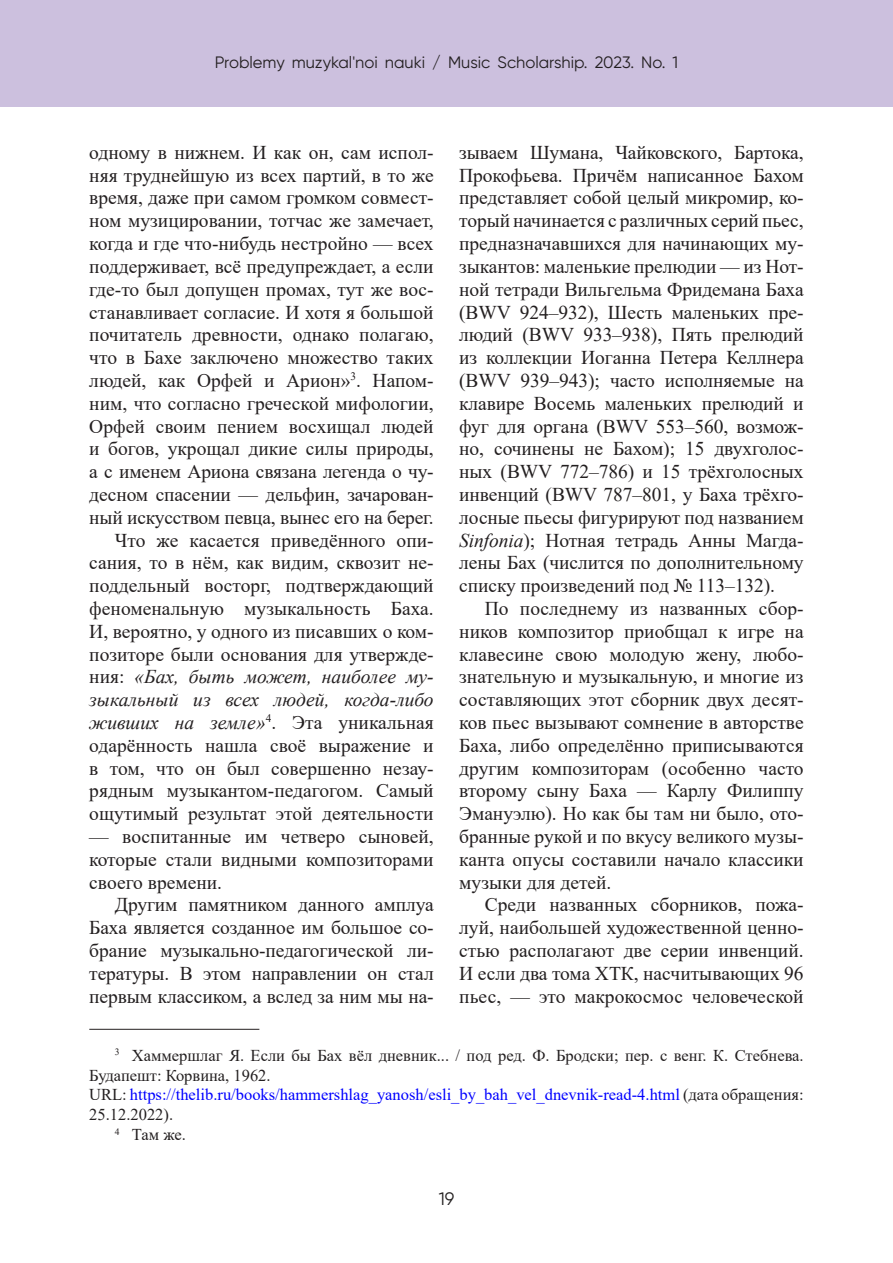
<style>
.page{position:relative;width:893px;height:1263px;background:#fff}
.page>*{position:absolute;margin:0;border:0;box-sizing:border-box;transform-origin:0 0}
.Текст{font:19.5px/22.8px "Times New Roman";letter-spacing:-.005em;color:#231f20;text-align:justify}
.t1{font:18px "Gilroy";color:#231f20}
.Примечание{font:16.5px/19.8px "Times New Roman";color:#00f}
.Примечание-2{font:16.5px/19.8px "Times New Roman";color:#231f20}
.t2{font:16.5px "Gilroy";color:#231f20}
.s1{font-style:italic}
.s2{color:#231f20}
</style>
<div class="page">
<div style="left:0;top:0;width:893px;height:107px;background:#ccc0de"></div>
<hr style="left:89px;top:1029px;width:170px;height:1px;background:#231f20">
<p class="t2" style="left:215px;top:53px;width:465px">Problemy muzykal'noi nauki / Music Scholarship. 2023. No. 1</p>
<p class="Текст" style="left:89px;top:140px;width:346px">одному в нижнем. И как он, сам испол&shy;няя труднейшую из всех партий, в то же время, даже при самом громком совмест&shy;ном музицировании, тотчас же замечает, когда и где что-нибудь нестройно — всех поддерживает, всё предупреждает, а если где-то был допущен промах, тут же вос&shy;станавливает согласие. И хотя я большой почитатель древности, однако полагаю, что в Бахе заключено множество таких людей, как Орфей и Арион»<sup>3</sup>. Напом&shy;ним, что согласно греческой мифологии, Орфей своим пением восхищал людей и богов, укрощал дикие силы природы, а с именем Ариона связана легенда о чу&shy;десном спасении — дельфин, зачарован&shy;ный искусством певца, вынес его на берег.</p>
<p class="Текст" style="left:89px;top:528px;width:346px;text-indent:26px">Что же касается приведённого опи&shy;сания, то в нём, как видим, сквозит не&shy;поддельный восторг, подтверждающий феноменальную музыкальность Баха.<br>И, вероятно, у одного из писавших о ком&shy;позиторе были основания для утвержде&shy;ния: <span class="s1">«Бах, быть может, наиболее му&shy;зыкальный из всех людей, когда-либо живших на земле»</span><sup>4</sup>. Эта уникальная одарённость нашла своё выражение и в том, что он был совершенно незау&shy;рядным музыкантом-педагогом. Самый ощутимый результат этой деятельности</p>
<p class="Текст" style="left:89px;top:824px;width:346px">— воспитанные им четверо сыновей, которые стали видными композиторами своего времени.</p>
<p class="Текст" style="left:89px;top:893px;width:346px;text-indent:26px">Другим памятником данного амплуа Баха является созданное им большое со&shy;брание музыкально-педагогической ли&shy;тературы. В этом направлении он стал первым классиком, а вслед за ним мы на-</p>
<p class="Текст" style="left:459px;top:140px;width:346px">зываем Шумана, Чайковского, Бартока, Прокофьева. Причём написанное Бахом представляет собой целый микромир, ко&shy;торый начинается с различных серий пьес, предназначавшихся для начинающих му&shy;зыкантов: маленькие прелюдии — из Нот&shy;ной тетради Вильгельма Фридемана Баха (BWV 924–932), Шесть маленьких пре&shy;людий (BWV 933–938), Пять прелюдий из коллекции Иоганна Петера Келлнера (BWV 939–943); часто исполняемые на клавире Восемь маленьких прелюдий и фуг для органа (BWV 553–560, возмож&shy;но, сочинены не Бахом); 15 двухголос&shy;ных (BWV 772–786) и 15 трёхголосных инвенций (BWV 787–801, у Баха трёхго&shy;лосные пьесы фигурируют под названием <span class="s1">Sinfonia</span>); Нотная тетрадь Анны Магда&shy;лены Бах (числится по дополнительному списку произведений под № 113–132).</p>
<p class="Текст" style="left:459px;top:596px;width:346px;text-indent:26px">По последнему из названных сбор&shy;ников композитор приобщал к игре на клавесине свою молодую жену, любо&shy;знательную и музыкальную, и многие из составляющих этот сборник двух десят&shy;ков пьес вызывают сомнение в авторстве Баха, либо определённо приписываются другим композиторам (особенно часто второму сыну Баха — Карлу Филиппу Эмануэлю). Но как бы там ни было, ото&shy;бранные рукой и по вкусу великого музы&shy;канта опусы составили начало классики музыки для детей.</p>
<p class="Текст" style="left:459px;top:893px;width:346px;text-indent:26px">Среди названных сборников, пожа&shy;луй, наибольшей художественной ценно&shy;стью располагают две серии инвенций.<br>И если два тома ХТК, насчитывающих 96 пьес, — это макрокосмос человеческой</p>
<p class="Примечание-2" style="left:89px;top:1045px;width:716px;text-indent:26px"><sup>3</sup> Хаммершлаг Я. Если бы Бах вёл дневник... / под ред. Ф. Бродски; пер. с венг. К. Стебнева.<br>Будапешт: Корвина, 1962.</p>
<p class="Примечание" style="left:89px;top:1084px;width:716px"><span class="s2">URL:</span> https://thelib.ru/books/hammershlag_yanosh/esli_by_bah_vel_dnevnik-read-4.html <span class="s2">(дата обращения:<br>25.12.2022).</span></p>
<p class="Примечание-2" style="left:115px;top:1124px;width:73px"><sup>4</sup> Там же.</p>
<p class="t1" style="left:439px;top:1188px;width:17px">19</p>
</div>
